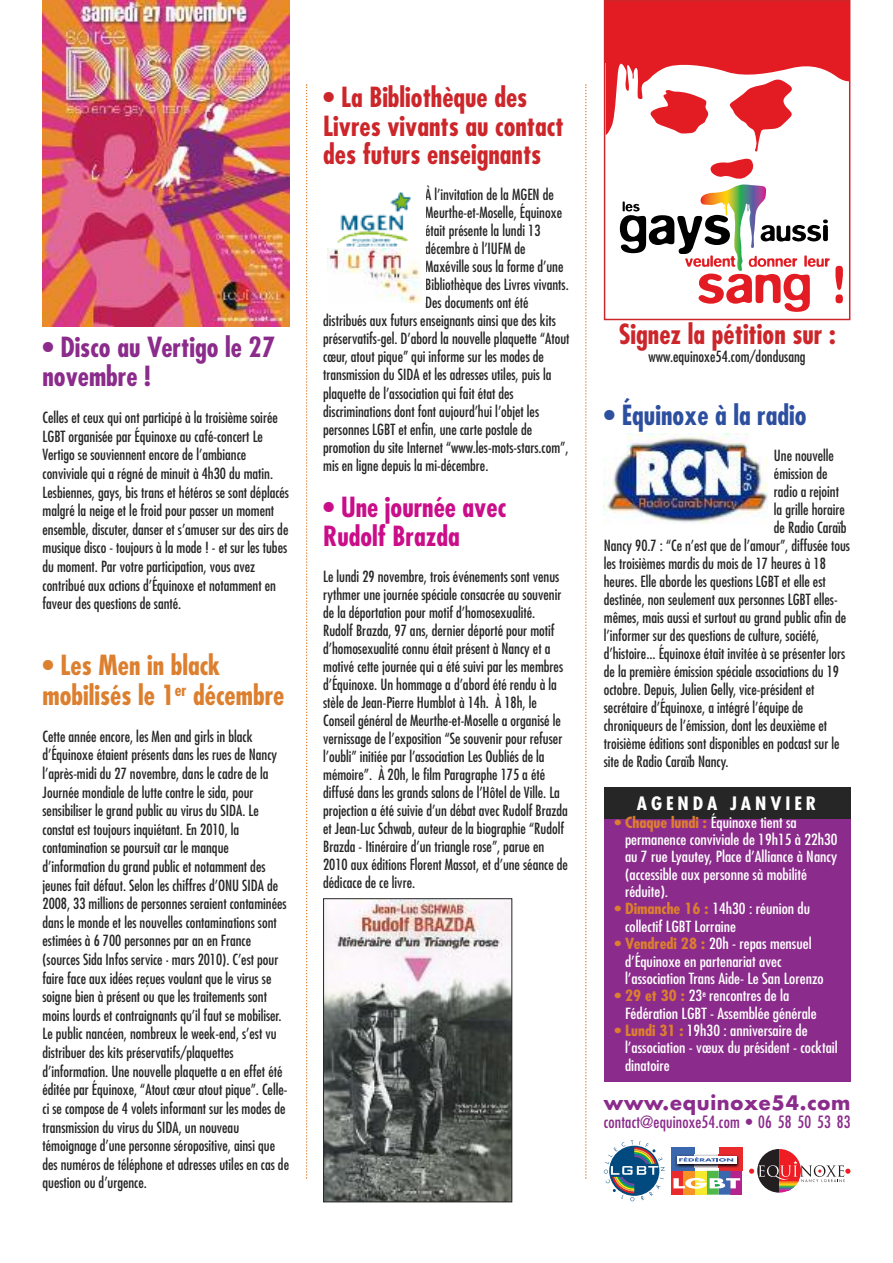
<style>
.page{position:relative;width:893px;height:1263px;background:#fff}
.page>*{position:absolute;margin:0;border:0;box-sizing:border-box;transform-origin:0 0}
.t1{font:700 condensed 27px/28.5px "Futura";color:#cc262b}
.t2{font:700 condensed 27px/29.1px "Futura";color:#dc7f2f}
.t3{font:700 condensed 27px/29.1px "Futura";color:#8b2b8b}
.t4{font:700 condensed 27px/28.5px "Futura";color:#ca0d89}
.t5{font:700 condensed 27px "Futura";color:#2d4f9f}
.t6{font:700 19.5px "Futura";letter-spacing:.04em;color:#8b2b8b}
.t7{font:700 condensed 18px "Futura";letter-spacing:.2em;color:#fff;scale:1.09 1}
.t8{font:condensed 16.5px "Futura";letter-spacing:.01em;color:#8b2b8b}
.t9{font:condensed 15px/18.6px "Futura";color:#272627}
.t10{font:condensed 15px/17.4px "Futura";color:#fff;scale:1.09 1}
.s1{font-weight:700;color:#dc7f2f}
</style>
<div class="page">
<div style="left:604px;top:787px;width:246px;height:295px;background:#8b2b8b"></div>
<div style="left:604px;top:787px;width:246px;height:32px;background:#272627"></div>
<svg style="left:604px;top:1140px;width:61px;height:61px"></svg>
<div style="left:671px;top:1147px;width:24px;height:24px;background:#3a67ad"></div>
<div style="left:719px;top:1147px;width:23px;height:24px;background:#ea2b2e"></div>
<div style="left:730px;top:1171px;width:12px;height:24px;background:#b4248c"></div>
<div style="left:719px;top:1171px;width:11px;height:24px;background:#3a67ad"></div>
<div style="left:707px;top:1171px;width:12px;height:24px;background:#4fb849"></div>
<div style="left:695px;top:1171px;width:12px;height:24px;background:#f7e92f"></div>
<div style="left:683px;top:1171px;width:12px;height:24px;background:#f69324"></div>
<div style="left:671px;top:1171px;width:12px;height:24px;background:#ea2b2e"></div>
<img style="left:675px;top:1154px;width:65px;height:13px">
<svg style="left:677px;top:1156px;width:59px;height:8px"></svg>
<svg style="left:679px;top:1157px;width:54px;height:4px"></svg>
<svg style="left:673px;top:1178px;width:67px;height:11px"></svg>
<svg style="left:749px;top:1149px;width:101px;height:43px"></svg>
<svg style="left:306px;top:84px;width:1px;height:1095px"></svg>
<svg style="left:585px;top:84px;width:2px;height:1095px"></svg>
<img style="left:700px;top:184px;width:66px;height:17px">
<div style="left:605px;top:2px;width:244px;height:61px;background:#e21c22"></div>
<svg style="left:607px;top:63px;width:240px;height:116px"></svg>
<svg style="left:620px;top:201px;width:223px;height:111px"></svg>
<div style="left:604px;top:0;width:246px;height:320px;border:2px solid #cc262b"></div>
<img style="left:43px;top:0;width:246px;height:326px">
<img style="left:325px;top:900px;width:185px;height:300px">
<div style="left:323px;top:898px;width:189px;height:304px;border:1px solid #272627"></div>
<img style="left:337px;top:192px;width:74px;height:54px">
<img style="left:604px;top:434px;width:163px;height:89px">
<img style="left:327px;top:248px;width:94px;height:55px">
<h1 class="t3" style="left:43px;top:335px;width:234px">• Disco au Vertigo le 27 novembre !</h1>
<p class="t9" style="left:43px;top:409px;width:248px">Celles et ceux qui ont participé à la troisième soirée LGBT organisée par Équinoxe au café-concert Le Vertigo se souviennent encore de l’ambiance conviviale qui a régné de minuit à 4h30 du matin.<br>Lesbiennes, gays, bis trans et hétéros se sont déplacés malgré la neige et le froid pour passer un moment ensemble, discuter, danser et s’amuser sur des airs de musique disco - toujours à la mode ! - et sur les tubes du moment. Par votre participation, vous avez contribué aux actions d’Équinoxe et notamment en faveur des questions de santé.</p>
<h1 class="t2" style="left:43px;top:653px;width:243px">• Les Men in black mobilisés le 1<sup>er</sup> décembre</h1>
<p class="t9" style="left:43px;top:728px;width:248px">Cette année encore, les Men and girls in black d’Équinoxe étaient présents dans les rues de Nancy l’après-midi du 27 novembre, dans le cadre de la Journée mondiale de lutte contre le sida, pour sensibiliser le grand public au virus du SIDA. Le constat est toujours inquiétant. En 2010, la contamination se poursuit car le manque d’information du grand public et notamment des jeunes fait défaut. Selon les chiffres d’ONU SIDA de 2008, 33 millions de personnes seraient contaminées dans le monde et les nouvelles contaminations sont estimées à 6 700 personnes par an en France (sources Sida Infos service · mars 2010). C’est pour faire face aux idées reçues voulant que le virus se soigne bien à présent ou que les traitements sont moins lourds et contraignants qu’il faut se mobiliser.<br>Le public nancéen, nombreux le week-end, s’est vu distribuer des kits préservatifs/plaquettes d’information. Une nouvelle plaquette a en effet été éditée par Équinoxe, “Atout cœur atout pique”. Celle&shy;ci se compose de 4 volets informant sur les modes de transmission du virus du SIDA, un nouveau témoignage d’une personne séropositive, ainsi que des numéros de téléphone et adresses utiles en cas de question ou d’urgence.</p>
<h1 class="t1" style="left:323px;top:86px;width:242px">• La Bibliothèque des<br>Livres vivants au contact des futurs enseignants</h1>
<p class="t9" style="left:425px;top:186px;width:130px">À l’invitation de la MGEN de</p>
<p class="t9" style="left:425px;top:204px;width:138px">Meurthe-et-Moselle, Équinoxe</p>
<p class="t9" style="left:425px;top:222px;width:117px">était présente la lundi 13</p>
<p class="t9" style="left:425px;top:240px;width:102px">décembre à l’IUFM de</p>
<p class="t9" style="left:425px;top:258px;width:140px">Maxéville sous la forme d’une</p>
<p class="t9" style="left:425px;top:276px;width:145px">Bibliothèque des Livres vivants.</p>
<p class="t9" style="left:425px;top:294px;width:105px">Des documents ont été</p>
<p class="t9" style="left:323px;top:312px;width:234px">distribués aux futurs enseignants ainsi que des kits</p>
<p class="t9" style="left:323px;top:330px;width:248px">préservatifs-gel. D’abord la nouvelle plaquette “Atout</p>
<p class="t9" style="left:323px;top:348px;width:222px">cœur, atout pique” qui informe sur les modes de</p>
<p class="t9" style="left:323px;top:366px;width:230px">transmission du SIDA et les adresses utiles, puis la</p>
<p class="t9" style="left:323px;top:384px;width:192px">plaquette de l’association qui fait état des</p>
<p class="t9" style="left:323px;top:402px;width:218px">discriminations dont font aujourd’hui l’objet les</p>
<p class="t9" style="left:323px;top:420px;width:211px">personnes LGBT et enfin, une carte postale de</p>
<p class="t9" style="left:323px;top:438px;width:247px">promotion du site Internet “www.les-mots-stars.com”,</p>
<p class="t9" style="left:323px;top:456px;width:167px">mis en ligne depuis la mi-décembre.</p>
<h1 class="t4" style="left:323px;top:495px;width:184px">• Une journée avec<br>Rudolf Brazda</h1>
<p class="t9" style="left:323px;top:568px;width:246px;line-height:18px">Le lundi 29 novembre, trois événements sont venus rythmer une journée spéciale consacrée au souvenir de la déportation pour motif d’homosexualité.<br>Rudolf Brazda, 97 ans, dernier déporté pour motif d’homosexualité connu était présent à Nancy et a motivé cette journée qui a été suivi par les membres d’Équinoxe. Un hommage a d’abord été rendu à la stèle de Jean-Pierre Humblot à 14h. À 18h, le Conseil général de Meurthe-et-Moselle a organisé le vernissage de l’exposition “Se souvenir pour refuser l’oubli” initiée par l’association Les Oubliés de la mémoire”. À 20h, le film Paragraphe 175 a été diffusé dans les grands salons de l’Hôtel de Ville. La projection a été suivie d’un débat avec Rudolf Brazda et Jean-Luc Schwab, auteur de la biographie “Rudolf Brazda - Itinéraire d’un triangle rose”, parue en 2010 aux éditions Florent Massot, et d’une séance de dédicace de ce livre.</p>
<h1 class="t1" style="left:619px;top:322px;width:218px">Signez la pétition sur :</h1>
<p class="t9" style="left:649px;top:348px;width:159px">www.equinoxe54.com/dondusang</p>
<h1 class="t5" style="left:604px;top:404px;width:204px">• Équinoxe à la radio</h1>
<p class="t9" style="left:774px;top:447px;width:62px">Une nouvelle</p>
<p class="t9" style="left:774px;top:465px;width:55px">émission de</p>
<p class="t9" style="left:774px;top:483px;width:67px">radio a rejoint</p>
<p class="t9" style="left:774px;top:501px;width:73px">la grille horaire</p>
<p class="t9" style="left:774px;top:519px;width:74px">de Radio Caraïb</p>
<p class="t9" style="left:604px;top:537px;width:248px">Nancy 90.7 : “Ce n’est que de l’amour”, diffusée tous</p>
<p class="t9" style="left:604px;top:555px;width:224px">les troisièmes mardis du mois de 17 heures à 18</p>
<p class="t9" style="left:604px;top:573px;width:223px">heures. Elle aborde les questions LGBT et elle est</p>
<p class="t9" style="left:604px;top:591px;width:235px">destinée, non seulement aux personnes LGBT elles-</p>
<p class="t9" style="left:604px;top:609px;width:244px">mêmes, mais aussi et surtout au grand public afin de</p>
<p class="t9" style="left:604px;top:627px;width:217px">l’informer sur des questions de culture, société,</p>
<p class="t9" style="left:604px;top:645px;width:243px">d’histoire... Équinoxe était invitée à se présenter lors</p>
<p class="t9" style="left:604px;top:663px;width:237px">de la première émission spéciale associations du 19</p>
<p class="t9" style="left:604px;top:681px;width:212px">octobre. Depuis, Julien Gelly, vice-président et</p>
<p class="t9" style="left:604px;top:699px;width:201px">secrétaire d’Équinoxe, a intégré l’équipe de</p>
<p class="t9" style="left:604px;top:717px;width:225px">chroniqueurs de l’émission, dont les deuxième et</p>
<p class="t9" style="left:604px;top:735px;width:237px">troisième éditions sont disponibles en podcast sur le</p>
<p class="t9" style="left:604px;top:753px;width:126px">site de Radio Caraïb Nancy.</p>
<p class="t7" style="left:637px;top:796px;width:166px">AGENDA JANVIER</p>
<p class="t10" style="left:625px;top:814px;width:197px;text-indent:-11px"><span class="s1">• Chaque lundi :</span> Équinoxe tient sa permanence conviviale de 19h15 à 22h30 au 7 rue Lyautey, Place d’Alliance à Nancy (accessible aux personne sà mobilité réduite).</p>
<p class="t10" style="left:625px;top:901px;width:171px;text-indent:-11px"><span class="s1">• Dimanche 16 :</span> 14h30 : réunion du collectif LGBT Lorraine</p>
<p class="t10" style="left:625px;top:936px;width:184px;text-indent:-11px"><span class="s1">• Vendredi 28 :</span> 20h - repas mensuel d’Équinoxe en partenariat avec l’association Trans Aide- Le San Lorenzo</p>
<p class="t10" style="left:625px;top:988px;width:177px;text-indent:-11px"><span class="s1">• 29 et 30 :</span> 23<sup>e</sup> rencontres de la<br>Fédération LGBT - Assemblée générale</p>
<p class="t10" style="left:625px;top:1023px;width:197px;text-indent:-11px"><span class="s1">• Lundi 31 :</span> 19h30 : anniversaire de l’association - vœux du président - cocktail dinatoire</p>
<h2 class="t6" style="left:604px;top:1094px;width:248px">www.equinoxe54.com</h2>
<p class="t8" style="left:604px;top:1115px;width:248px">contact@equinoxe54.com • 06 58 50 53 83</p>
</div>
